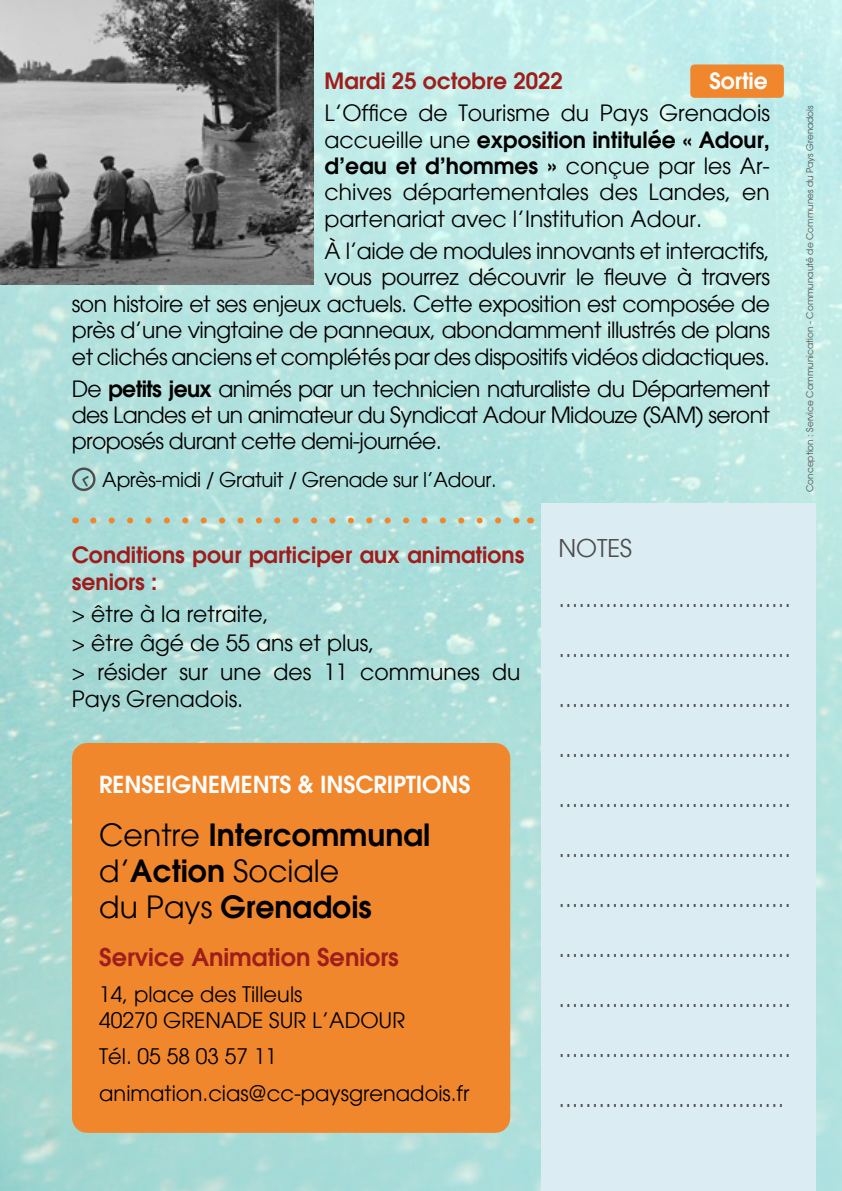
<style>
.page{position:relative;width:842px;height:1191px;background:#fff}
.page>*{position:absolute;margin:0;border:0;box-sizing:border-box;transform-origin:0 0}
.t1{font:600 30px/36px "Avant Garde";color:#000}
.t2{font:24px/50px "Avant Garde";color:#4d4d4e}
.t3{font:600 24px "Avant Garde";color:#9f1d1b}
.t4{font:600 23px "Avant Garde";color:#fff}
.t5{font:22px/26.4px "Avant Garde";letter-spacing:-.02em;color:#000;text-align:justify}
.t6{font:22px/29.2px "Avant Garde";color:#000}
.t7{font:600 22px/26.4px "Avant Garde";color:#9f1c1c}
.t8{font:600 22px "Avant Garde";color:#9f1d1b}
.t9{font:600 22px "Avant Garde";color:#fff}
.t10{font:21px/25.2px "Avant Garde";color:#000}
.t11{font:20px "Avant Garde";letter-spacing:-.02em;color:#000}
.t12{font:9px "Avant Garde";color:#4d4d4e}
.s1{font-weight:600}
.s2{font-weight:400}
</style>
<div class="page">
<img style="left:0;top:0;width:842px;height:1191px">
<div style="left:72px;top:743px;width:438px;height:389px;background:#f1872d"></div>
<div style="left:541px;top:503px;width:275px;height:688px;background:#dbecf3"></div>
<img style="left:0;top:0;width:313px;height:285px">
<div style="left:690px;top:64px;width:94px;height:34px;background:#f1872d;border:8px solid #f1872d"></div>
<svg style="left:93px;top:517px;width:428px;height:6px;background:#c1cab0"></svg>
<div style="left:72px;top:468px;width:24px;height:23px;border:2px solid #4d4d4e;border-radius:50%"></div>
<svg style="left:82px;top:476px;width:7px;height:11px"></svg>
<p class="t8" style="left:325px;top:66px;width:240px">Mardi 25 octobre 2022</p>
<p class="t9" style="left:709px;top:66px;width:60px">Sortie</p>
<p class="t5" style="left:325px;top:100px;width:447px">L’Office de Tourisme du Pays Grenadois accueille une <span class="s1">exposition intitulée « Adour, d’eau et d’hommes »</span> conçue par les Ar&shy;chives départementales des Landes, en partenariat avec l’Institution Adour.</p>
<p class="t5" style="left:72px;top:237px;width:700px;text-align:right">À l’aide de modules innovants et interactifs,<br>vous pourrez découvrir le fleuve à travers<br>son histoire et ses enjeux actuels. Cette exposition est composée de près d’une vingtaine de panneaux, abondamment illustrés de plans et clichés anciens et complétés par des dispositifs vidéos didactiques.</p>
<p class="t5" style="left:72px;top:375px;width:700px">De <span class="s1">petits jeux</span> animés par un technicien naturaliste du Département des Landes et un animateur du Syndicat Adour Midouze (SAM) seront proposés durant cette demi-journée.</p>
<p class="t11" style="left:102px;top:468px;width:396px">Après-midi / Gratuit / Grenade sur l’Adour.</p>
<p class="t12" style="left:804px;top:492px;width:388px;rotate:-90deg">Conception : Service Communication - Communauté de Communes du Pays Grenadois</p>
<p class="t7" style="left:72px;top:542px;width:454px">Conditions pour participer aux animations seniors :</p>
<p class="t6" style="left:72px;top:599px;width:450px">&gt; être à la retraite,<br>&gt; être âgé de 55 ans et plus,<br>&gt; résider sur une des 11 communes du</p>
<p class="t6" style="left:72px;top:684px;width:173px">Pays Grenadois.</p>
<p class="t4" style="left:99px;top:769px;width:373px">RENSEIGNEMENTS &amp; INSCRIPTIONS</p>
<h1 class="t1" style="left:99px;top:816px;width:333px"><span class="s2">Centre</span> Intercommunal <span class="s2">d’</span>Action <span class="s2">Sociale<br>du Pays</span> Grenadois</h1>
<p class="t3" style="left:99px;top:941px;width:301px">Service Animation Seniors</p>
<p class="t10" style="left:99px;top:982px;width:307px">14, place des Tilleuls<br>40270 GRENADE SUR L’ADOUR</p>
<p class="t10" style="left:99px;top:1038px;width:372px;line-height:36.6px">Tél. 05 58 03 57 11 animation.cias@cc-paysgrenadois.fr</p>
<p class="t2" style="left:558px;top:523px;width:234px">NOTES ................................... ................................... ................................... ................................... ................................... ................................... ................................... ................................... ................................... ................................... ..................................</p>
</div>
